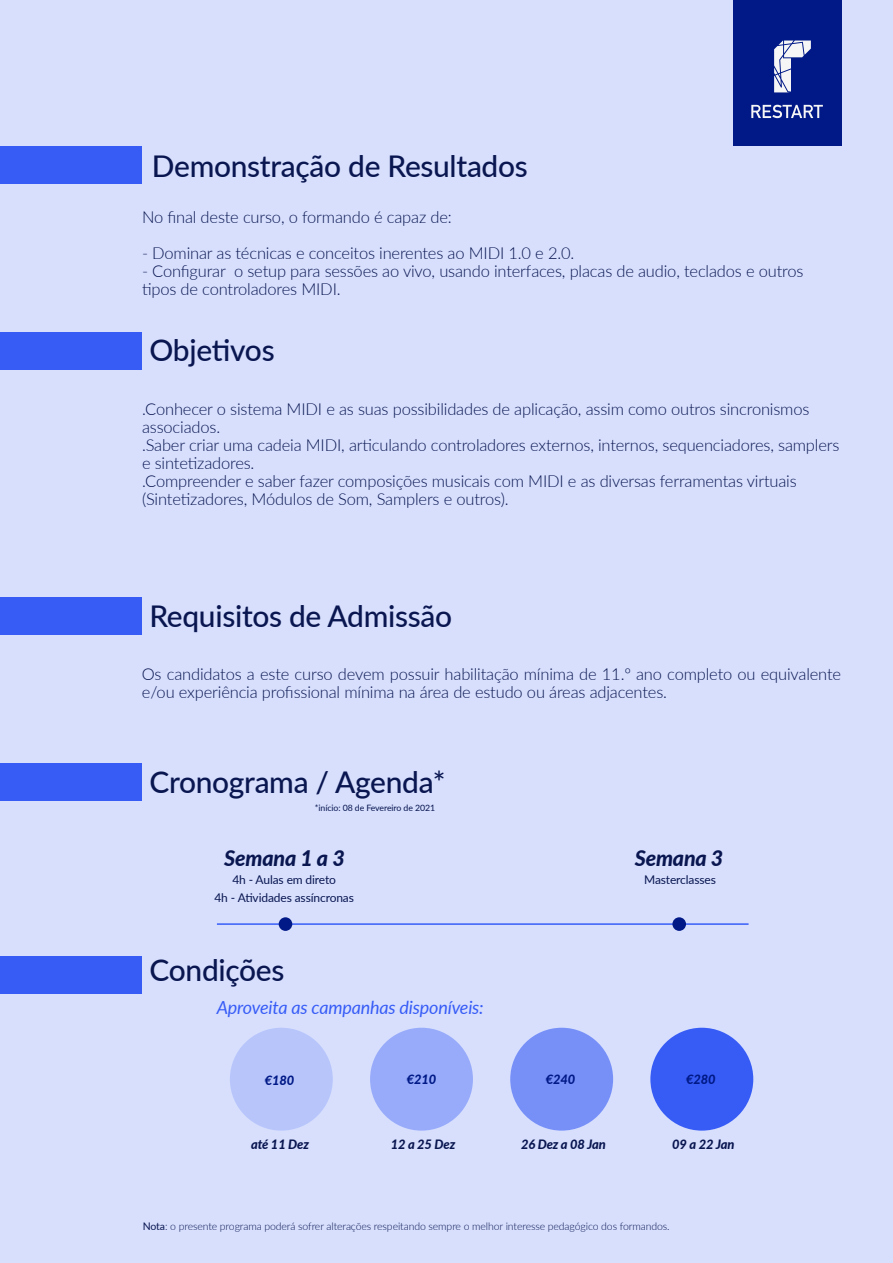
<style>
.page{position:relative;width:893px;height:1263px;background:#d7dffd}
.page>*{position:absolute;margin:0;border:0;box-sizing:border-box;transform-origin:0 0}
.t1{font:500 29.85px "Lato";letter-spacing:-.01em;color:#091650}
.t2{font:italic 800 21.45px "Lato";letter-spacing:-.01em;color:#091650}
.t3{font:italic 18px "Lato";letter-spacing:-.01em;color:#375cf6}
.t4{font:300 16.5px/18px "Lato";letter-spacing:-.01em;color:#091650}
.t5{font:italic 800 12.9px "Lato";letter-spacing:-.01em;color:#091650}
.t6{font:italic 800 12.9px "Lato";letter-spacing:-.01em;color:#001986}
.t7{font:12px/18px "Lato";letter-spacing:-.01em;color:#091650;text-align:center}
.t8{font:300 10.5px "Lato";letter-spacing:-.01em;color:#091650}
.t9{font:8.7px "Lato";letter-spacing:-.01em;color:#091650}
.s1{font-weight:400}
</style>
<div class="page">
<div style="left:0;top:598px;width:142px;height:37px;background:#375cf6"></div>
<div style="left:733px;top:0;width:108px;height:145px;background:#001986"></div>
<svg style="left:751px;top:105px;width:72px;height:13px"></svg>
<svg style="left:774px;top:41px;width:37px;height:51px"></svg>
<div style="left:0;top:147px;width:142px;height:37px;background:#375cf6"></div>
<div style="left:0;top:332px;width:142px;height:38px;background:#375cf6"></div>
<div style="left:0;top:956px;width:142px;height:38px;background:#375cf6"></div>
<div style="left:0;top:764px;width:142px;height:37px;background:#375cf6"></div>
<hr style="left:217px;top:923px;width:532px;height:2px;background:#375cf6">
<div style="left:279px;top:917px;width:13px;height:14px;background:#001986;border-radius:50%"></div>
<div style="left:672px;top:917px;width:14px;height:14px;background:#001986;border-radius:50%"></div>
<div style="left:650px;top:1028px;width:103px;height:102px;background:#375cf6;border-radius:50%"></div>
<div style="left:510px;top:1028px;width:103px;height:102px;background:#7790f8;border-radius:50%"></div>
<div style="left:370px;top:1028px;width:103px;height:102px;background:#97abfa;border-radius:50%"></div>
<div style="left:230px;top:1028px;width:103px;height:102px;background:#b7c5fb;border-radius:50%"></div>
<h1 class="t1" style="left:152px;top:144px;width:377px">Demonstração de Resultados</h1>
<p class="t4" style="left:142px;top:208px;width:311px">No final deste curso, o formando é capaz de:</p>
<p class="t4" style="left:142px;top:244px;width:434px">- Dominar as técnicas e conceitos inerentes ao MIDI 1.0 e 2.0.</p>
<p class="t4" style="left:142px;top:262px;width:663px">- Configurar o setup para sessões ao vivo, usando interfaces, placas de audio, teclados e outros tipos de controladores MIDI.</p>
<h1 class="t1" style="left:150px;top:329px;width:127px">Objetivos</h1>
<p class="t4" style="left:142px;top:399px;width:699px">.Conhecer o sistema MIDI e as suas possibilidades de aplicação, assim como outros sincronismos associados.<br>.Saber criar uma cadeia MIDI, articulando controladores externos, internos, sequenciadores, samplers e sintetizadores.<br>.Compreender e saber fazer composições musicais com MIDI e as diversas ferramentas virtuais (Sintetizadores, Módulos de Som, Samplers e outros).</p>
<h1 class="t1" style="left:149px;top:594px;width:304px">Requisitos de Admissão</h1>
<p class="t4" style="left:142px;top:665px;width:701px">Os candidatos a este curso devem possuir habilitação mínima de 11.º ano completo ou equivalente e/ou experiência profissional mínima na área de estudo ou áreas adjacentes.</p>
<h1 class="t1" style="left:150px;top:760px;width:297px">Cronograma / Agenda*</h1>
<p class="t9" style="left:315px;top:801px;width:122px">*início: 08 de Fevereiro de 2021</p>
<h2 class="t2" style="left:224px;top:842px;width:122px">Semana 1 a 3</h2>
<p class="t7" style="left:214px;top:870px;width:141px">4h - Aulas em direto<br>4h - Atividades assíncronas</p>
<h1 class="t1" style="left:150px;top:948px;width:136px">Condições</h1>
<p class="t3" style="left:217px;top:994px;width:269px">Aproveita as campanhas disponíveis:</p>
<h2 class="t2" style="left:635px;top:842px;width:90px">Semana 3</h2>
<p class="t7" style="left:644px;top:870px;width:73px">Masterclasses</p>
<p class="t6" style="left:265px;top:1070px;width:31px">€180</p>
<p class="t6" style="left:407px;top:1069px;width:31px">€210</p>
<p class="t6" style="left:546px;top:1069px;width:31px">€240</p>
<p class="t6" style="left:686px;top:1069px;width:31px">€280</p>
<p class="t5" style="left:251px;top:1135px;width:60px">até 11 Dez</p>
<p class="t5" style="left:391px;top:1135px;width:66px">12 a 25 Dez</p>
<p class="t5" style="left:521px;top:1135px;width:86px">26 Dez a 08 Jan</p>
<p class="t5" style="left:672px;top:1135px;width:64px">09 a 22 Jan</p>
<p class="t8" style="left:143px;top:1219px;width:528px"><span class="s1">Nota</span>: o presente programa poderá sofrer alterações respeitando sempre o melhor interesse pedagógico dos formandos.</p>
</div>
